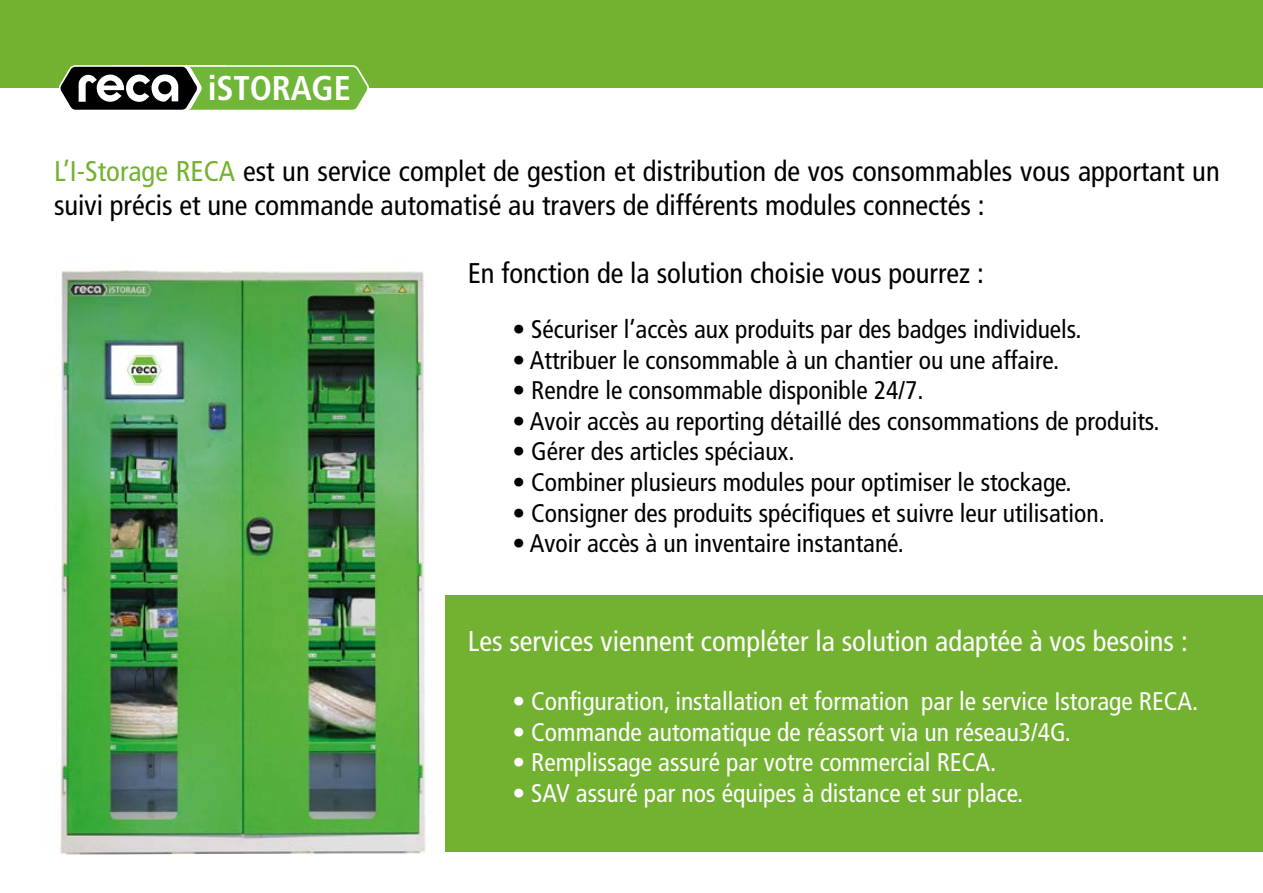
<style>
.page{position:relative;width:1263px;height:893px;background:#fff}
.page>*{position:absolute;margin:0;border:0;box-sizing:border-box;transform-origin:0 0}
.t1{font:700 condensed 34.35px "Frutiger LT Pro";letter-spacing:-.005em;color:#fff}
.t2{font:condensed 28.5px/34.2px "Frutiger LT Pro";color:#000}
.t3{font:condensed 28.5px "Frutiger LT Pro";color:#fff}
.t4{font:condensed 25.5px "Frutiger LT Pro";color:#000}
.t5{font:condensed 25.5px "Frutiger LT Pro";color:#fff}
.s1{color:#73b231}
</style>
<div class="page">
<img style="left:60px;top:270px;width:366px;height:585px">
<div style="left:0;top:0;width:1263px;height:87px;background:#73b231"></div>
<svg style="left:55px;top:65px;width:317px;height:45px"></svg>
<div style="left:445px;top:595px;width:818px;height:257px;background:#73b231"></div>
<h1 class="t1" style="left:208px;top:68px;width:145px">iSTORAGE</h1>
<p class="t2" style="left:54px;top:154px;width:1167px"><span class="s1">L’I-Storage RECA</span> est un service complet de gestion et distribution de vos consommables vous apportant un suivi précis et une commande automatisé au travers de différents modules connectés :</p>
<p class="t2" style="left:468px;top:256px;width:518px">En fonction de la solution choisie vous pourrez :</p>
<p class="t4" style="left:512px;top:314px;width:571px">• Sécuriser l’accès aux produits par des badges individuels.</p>
<p class="t4" style="left:512px;top:345px;width:548px">• Attribuer le consommable à un chantier ou une affaire.</p>
<p class="t4" style="left:512px;top:376px;width:412px">• Rendre le consommable disponible 24/7.</p>
<p class="t4" style="left:512px;top:406px;width:649px">• Avoir accès au reporting détaillé des consommations de produits.</p>
<p class="t4" style="left:512px;top:437px;width:284px">• Gérer des articles spéciaux.</p>
<p class="t4" style="left:512px;top:467px;width:561px">• Combiner plusieurs modules pour optimiser le stockage.</p>
<p class="t4" style="left:512px;top:498px;width:594px">• Consigner des produits spécifiques et suivre leur utilisation.</p>
<p class="t4" style="left:512px;top:529px;width:393px">• Avoir accès à un inventaire instantané.</p>
<p class="t3" style="left:468px;top:624px;width:721px">Les services viennent compléter la solution adaptée à vos besoins :</p>
<p class="t5" style="left:512px;top:686px;width:687px">• Configuration, installation et formation par le service Istorage RECA.</p>
<p class="t5" style="left:512px;top:717px;width:560px">• Commande automatique de réassort via un réseau3/4G.</p>
<p class="t5" style="left:512px;top:748px;width:485px">• Remplissage assuré par votre commercial RECA.</p>
<p class="t5" style="left:512px;top:778px;width:512px">• SAV assuré par nos équipes à distance et sur place.</p>
</div>
